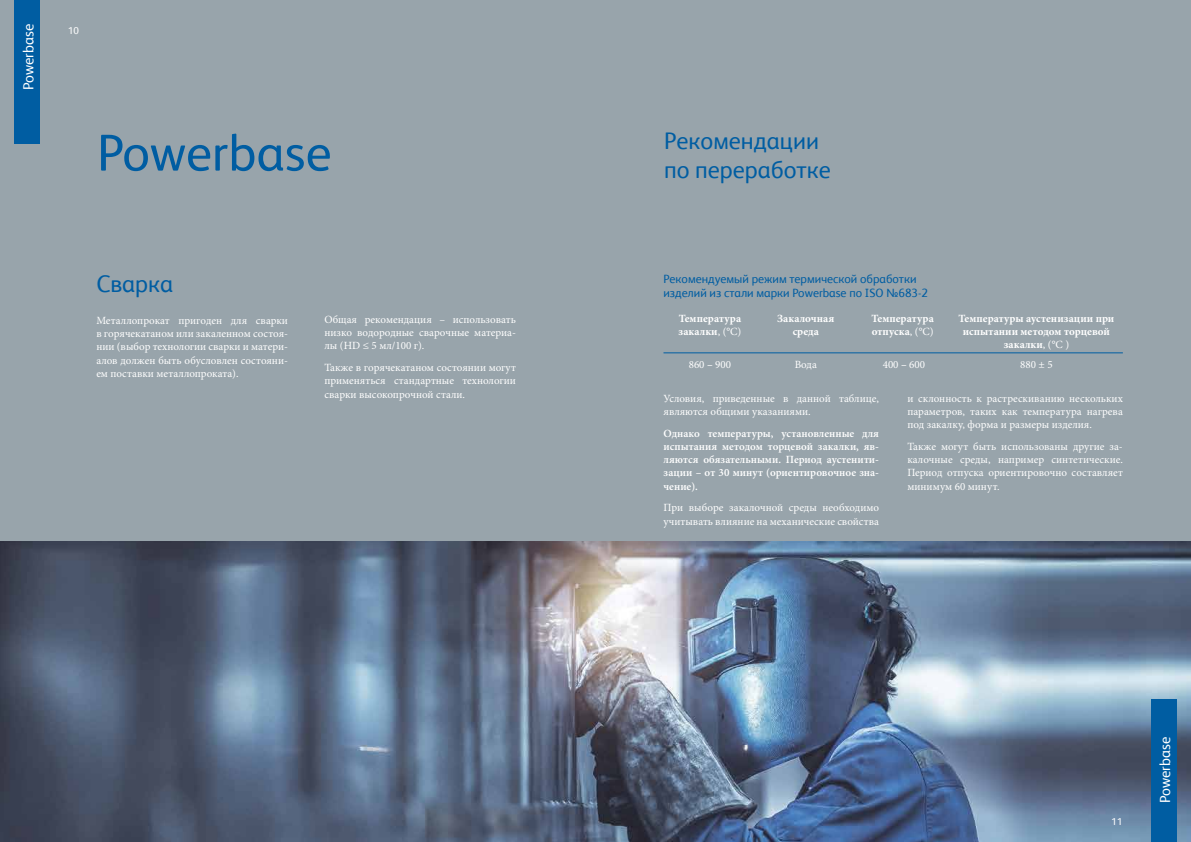
<style>
.page{position:relative;width:1191px;height:842px;background:#fff}
.page>*{position:absolute;margin:0;border:0;box-sizing:border-box;transform-origin:0 0}
.t1{font:52px "FS Severstal";color:#005da2}
.t2{font:24px/28.8px "FS Severstal";color:#005da2}
.t3{font:14.7px "FS Severstal";color:#fff}
.t4{font:12px/14.4px "FS Severstal";color:#005da2}
.t5{font:11px/13.2px "Minion Pro";color:#fff;text-align:justify}
.t6{font:600 11px/13.2px "Minion Pro";color:#fff;text-align:justify}
.t7{font:700 11px/13.2px "Minion Pro";color:#fff}
.t8{font:10px "FS Severstal";color:#fff}
.s1{font-weight:400}
.s2{font-weight:600}
</style>
<div class="page">
<img style="left:0;top:540px;width:1191px;height:302px">
<div style="left:0;top:0;width:1191px;height:540px;background:#98a4ab"></div>
<div style="left:1150px;top:699px;width:26px;height:143px;background:#005da2"></div>
<hr style="left:663px;top:353px;width:459px;height:1px;background:#005da2">
<div style="left:14px;top:0;width:26px;height:143px;background:#005da2"></div>
<h3 class="t3" style="left:18px;top:90px;width:68px;rotate:-90deg">Powerbase</h3>
<p class="t8" style="left:68px;top:23px;width:12px">10</p>
<h1 class="t1" style="left:97px;top:116px;width:236px">Powerbase</h1>
<h2 class="t2" style="left:96px;top:267px;width:78px">Cварка</h2>
<p class="t5" style="left:96px;top:314px;width:193px">Металлопрокат пригоден для сварки в горячекатаном или закаленном состоя&shy;нии (выбор технологии сварки и матери&shy;алов должен быть обусловлен состояни&shy;ем поставки металлопроката).</p>
<p class="t5" style="left:324px;top:313px;width:193px">Общая рекомендация – использовать низко водородные сварочные материа&shy;лы (HD ≤ 5 мл/100 г).</p>
<p class="t5" style="left:324px;top:361px;width:193px">Также в горячекатаном состоянии могут применяться стандартные технологии сварки высокопрочной стали.</p>
<h2 class="t2" style="left:664px;top:125px;width:168px">Рекомендации по переработке</h2>
<p class="t4" style="left:663px;top:270px;width:266px">Рекомендуемый режим термической обработки изделий из стали марки Powerbase по ISO №683-2</p>
<p class="t7" style="left:678px;top:311px;width:64px">Температура закалки<span class="s1">, (°C)</span></p>
<p class="t7" style="left:777px;top:311px;width:59px;text-align:center">Закалочная среда</p>
<p class="t7" style="left:871px;top:311px;width:64px">Температура отпуска<span class="s1">, (°C)</span></p>
<p class="t7" style="left:958px;top:311px;width:157px;text-align:center">Температуры аустенизации при испытании методом торцевой закалки<span class="s1">, (°C )</span></p>
<p class="t5" style="left:688px;top:358px;width:44px">860 <span class="s2">–</span> 900</p>
<p class="t5" style="left:794px;top:358px;width:24px">Вода</p>
<p class="t5" style="left:882px;top:358px;width:44px">400 <span class="s2">–</span> 600</p>
<p class="t5" style="left:1020px;top:358px;width:34px">880 ± 5</p>
<p class="t5" style="left:663px;top:392px;width:217px">Условия, приведенные в данной таблице, являются общими указаниями.</p>
<p class="t6" style="left:663px;top:427px;width:217px">Однако температуры, установленные для испытания методом торцевой закалки, яв&shy;ляются обязательными. Период аустенити&shy;зации – от 30 минут (ориентировочное зна&shy;чение).</p>
<p class="t5" style="left:663px;top:501px;width:217px">При выборе закалочной среды необходимо учитывать влияние на механические свойства</p>
<p class="t5" style="left:907px;top:392px;width:217px">и склонность к растрескиванию нескольких параметров, таких как температура нагрева под закалку, форма и размеры изделия.</p>
<p class="t5" style="left:907px;top:440px;width:217px">Также могут быть использованы другие за&shy;калочные среды, например синтетические.<br>Период отпуска ориентировочно составляет минимум 60 минут.</p>
<p class="t8" style="left:1111px;top:814px;width:12px">11</p>
<h3 class="t3" style="left:1154px;top:803px;width:68px;rotate:-90deg">Powerbase</h3>
</div>
